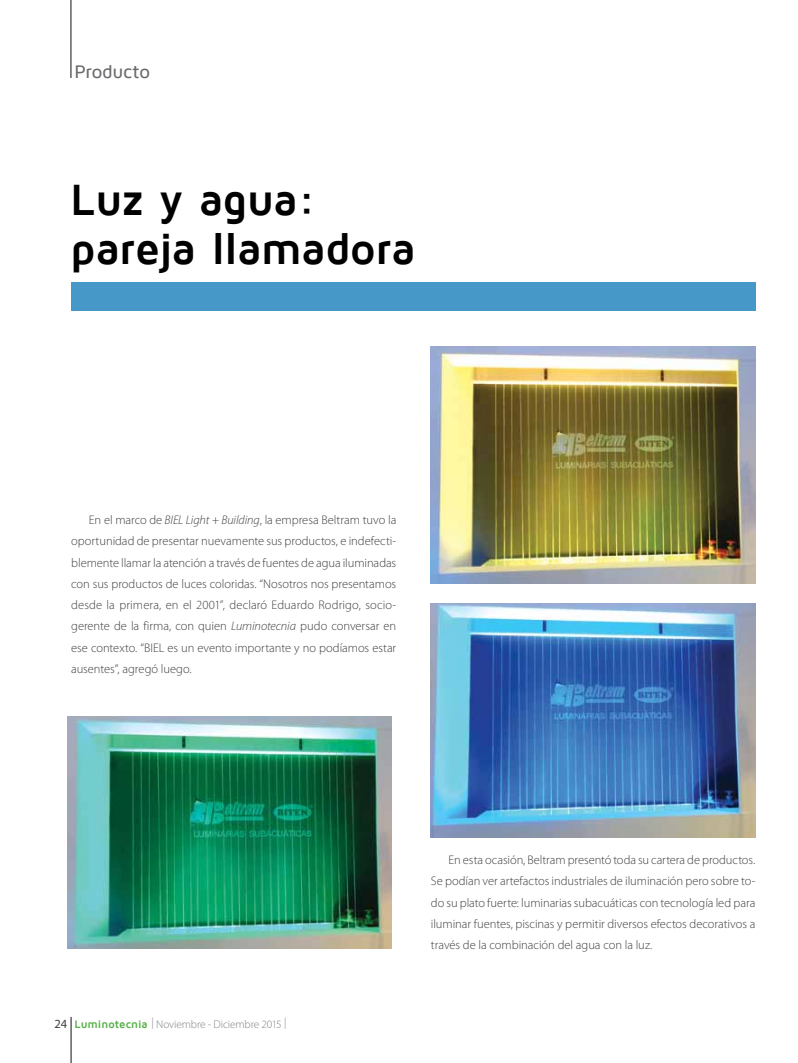
<style>
.page{position:relative;width:798px;height:1063px;background:#fff}
.page>*{position:absolute;margin:0;border:0;box-sizing:border-box;transform-origin:0 0}
.t1{font:700 45px/49.5px "Maven Pro";letter-spacing:-.015em;color:#000}
.t2{font:500 18.75px "Maven Pro";letter-spacing:-.005em;color:#696a6d}
.t3{font:300 12.5px/21.2px "Myriad Pro";letter-spacing:-.005em;color:#414042;text-align:justify}
.t4{font:12.5px "Myriad Pro";color:#414042}
.t5{font:300 11.25px "Myriad Pro";letter-spacing:-.01em;color:#808285}
.s1{font-style:italic}
.s2{font-family:"Maven Pro";font-weight:700;color:#55b047}
</style>
<div class="page">
<hr style="left:70px;top:1017px;width:2px;height:46px;background:#414042">
<hr style="left:70px;top:0;width:1px;height:78px;background:#414042">
<div style="left:71px;top:282px;width:684px;height:28px;background:#4698c9"></div>
<img style="left:431px;top:603px;width:324px;height:234px">
<img style="left:431px;top:347px;width:324px;height:236px">
<img style="left:67px;top:717px;width:325px;height:232px">
<h2 class="t2" style="left:74px;top:62px;width:77px">Producto</h2>
<h1 class="t1" style="left:70px;top:175px;width:347px">Luz y agua: pareja llamadora</h1>
<p class="t3" style="left:71px;top:510px;width:326px;text-indent:18px">En el marco de <span class="s1">BIEL Light + Building</span>, la empresa Beltram tuvo la oportunidad de presentar nuevamente sus productos, e indefecti&shy;blemente llamar la atención a través de fuentes de agua iluminadas con sus productos de luces coloridas. “Nosotros nos presentamos desde la primera, en el 2001”, declaró Eduardo Rodrigo, socio&shy;gerente de la firma, con quien <span class="s1">Luminotecnia</span> pudo conversar en ese contexto. “BIEL es un evento importante y no podíamos estar ausentes”, agregó luego.</p>
<p class="t4" style="left:54px;top:1016px;width:14px">24</p>
<p class="t5" style="left:284px;top:1016px;width:4px">|</p>
<p class="t5" style="left:74px;top:1018px;width:209px"><span class="s2">Luminotecnia</span> | Noviembre - Diciembre 2015</p>
<p class="t3" style="left:431px;top:850px;width:326px;text-indent:18px">En esta ocasión, Beltram presentó toda su cartera de productos.<br>Se podían ver artefactos industriales de iluminación pero sobre to&shy;do su plato fuerte: luminarias subacuáticas con tecnología led para iluminar fuentes, piscinas y permitir diversos efectos decorativos a través de la combinación del agua con la luz.</p>
</div>
